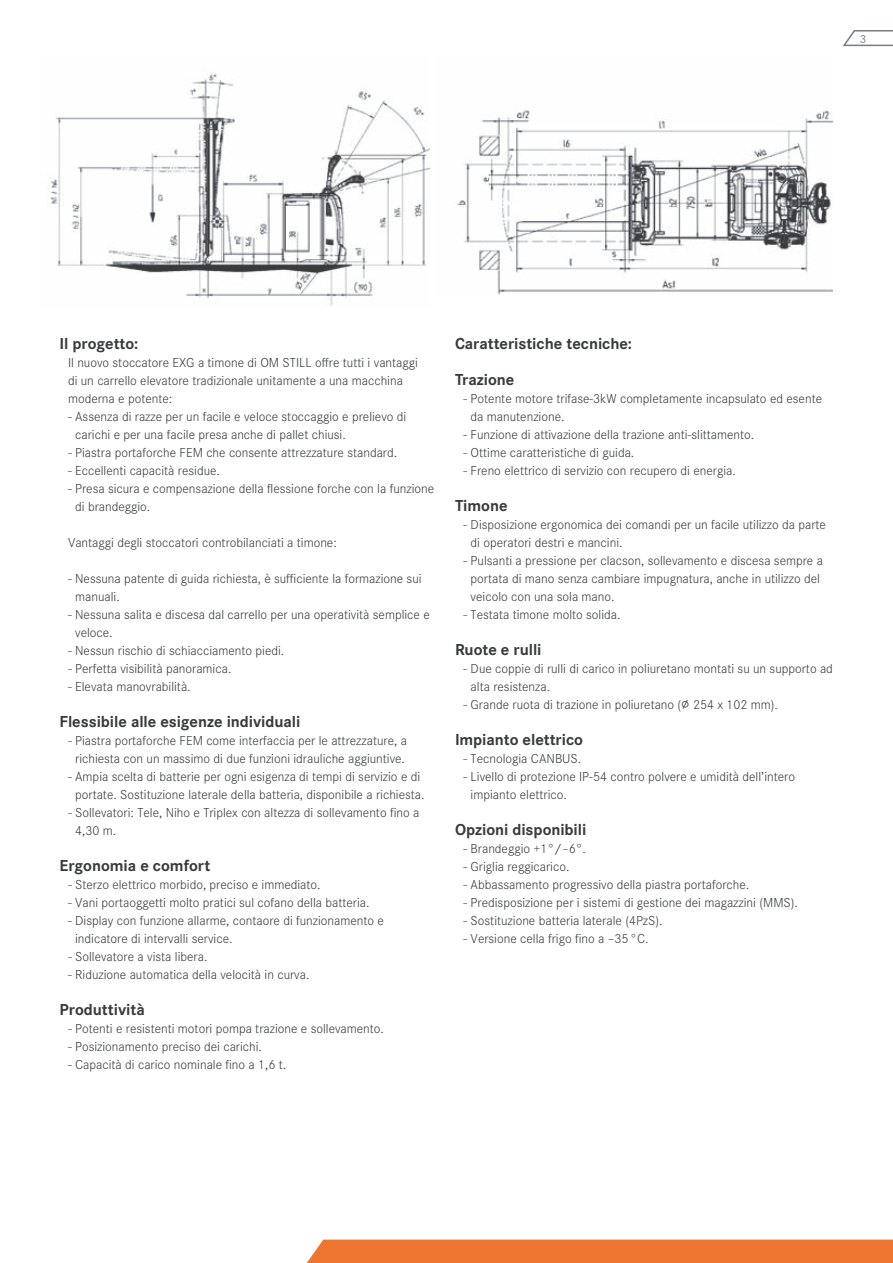
<style>
.page{position:relative;width:893px;height:1263px;background:#fff}
.page>*{position:absolute;margin:0;border:0;box-sizing:border-box;transform-origin:0 0}
.t1{font:700 16.5px/36px "Corporate S";color:#383a3b}
.t2{font:300 13.5px/18px "Corporate S";color:#383a3b}
.t3{font:12px "Corporate S";color:#787b7f}
</style>
<div class="page">
<div style="left:306px;top:1239px;width:587px;height:24px;background:#ee7530"></div>
<svg style="left:843px;top:30px;width:50px;height:17px"></svg>
<img style="left:457px;top:110px;width:375px;height:185px">
<img style="left:49px;top:73px;width:380px;height:233px">
<p class="t3" style="left:860px;top:34px;width:8px">3</p>
<p class="t1" style="left:60px;top:326px;width:80px">Il progetto:</p>
<p class="t2" style="left:68px;top:354px;width:351px">Il nuovo stoccatore EXG a timone di OM STILL offre tutti i vantaggi di un carrello elevatore tradizionale unitamente a una macchina moderna e potente:</p>
<p class="t2" style="left:75px;top:408px;width:333px;text-indent:-7px">- Assenza di razze per un facile e veloce stoccaggio e prelievo di carichi e per una facile presa anche di pallet chiusi.</p>
<p class="t2" style="left:68px;top:444px;width:331px">- Piastra portaforche FEM che consente attrezzature standard.</p>
<p class="t2" style="left:68px;top:462px;width:154px">- Eccellenti capacità residue.</p>
<p class="t2" style="left:75px;top:480px;width:360px;text-indent:-7px">- Presa sicura e compensazione della flessione forche con la funzione di brandeggio.</p>
<p class="t2" style="left:68px;top:534px;width:270px">Vantaggi degli stoccatori controbilanciati a timone:</p>
<p class="t2" style="left:75px;top:570px;width:348px;text-indent:-7px">- Nessuna patente di guida richiesta, è sufficiente la formazione sui manuali.</p>
<p class="t2" style="left:75px;top:606px;width:356px;text-indent:-7px">- Nessuna salita e discesa dal carrello per una operatività semplice e veloce.</p>
<p class="t2" style="left:68px;top:642px;width:218px">- Nessun rischio di schiacciamento piedi.</p>
<p class="t2" style="left:68px;top:660px;width:165px">- Perfetta visibilità panoramica.</p>
<p class="t2" style="left:68px;top:678px;width:124px">- Elevata manovrabilità.</p>
<p class="t1" style="left:60px;top:704px;width:242px">Flessibile alle esigenze individuali</p>
<p class="t2" style="left:68px;top:732px;width:340px;text-align:center">- Piastra portaforche FEM come interfaccia per le attrezzature, a richiesta con un massimo di due funzioni idrauliche aggiuntive.</p>
<p class="t2" style="left:68px;top:768px;width:358px;text-align:center">- Ampia scelta di batterie per ogni esigenza di tempi di servizio e di portate. Sostituzione laterale della batteria, disponibile a richiesta.</p>
<p class="t2" style="left:75px;top:804px;width:346px;text-indent:-7px">- Sollevatori: Tele, Niho e Triplex con altezza di sollevamento fino a<br>4,30 m.</p>
<p class="t1" style="left:60px;top:848px;width:152px">Ergonomia e comfort</p>
<p class="t2" style="left:68px;top:876px;width:254px">- Sterzo elettrico morbido, preciso e immediato.</p>
<p class="t2" style="left:68px;top:894px;width:303px">- Vani portaoggetti molto pratici sul cofano della batteria.</p>
<p class="t2" style="left:75px;top:912px;width:310px;text-indent:-7px">- Display con funzione allarme, contaore di funzionamento e indicatore di intervalli service.</p>
<p class="t2" style="left:68px;top:948px;width:141px">- Sollevatore a vista libera.</p>
<p class="t2" style="left:68px;top:966px;width:243px">- Riduzione automatica della velocità in curva.</p>
<p class="t1" style="left:60px;top:992px;width:87px">Produttività</p>
<p class="t2" style="left:68px;top:1020px;width:318px">- Potenti e resistenti motori pompa trazione e sollevamento.</p>
<p class="t2" style="left:68px;top:1038px;width:195px">- Posizionamento preciso dei carichi.</p>
<p class="t2" style="left:68px;top:1056px;width:220px">- Capacità di carico nominale fino a 1,6 t.</p>
<p class="t1" style="left:455px;top:326px;width:179px">Caratteristiche tecniche:<br>Trazione</p>
<p class="t2" style="left:471px;top:390px;width:353px;text-indent:-7px">- Potente motore trifase-3kW completamente incapsulato ed esente da manutenzione.</p>
<p class="t2" style="left:463px;top:426px;width:292px">- Funzione di attivazione della trazione anti-slittamento.</p>
<p class="t2" style="left:463px;top:444px;width:172px">- Ottime caratteristiche di guida.</p>
<p class="t2" style="left:463px;top:462px;width:274px">- Freno elettrico di servizio con recupero di energia.</p>
<p class="t1" style="left:455px;top:488px;width:54px">Timone</p>
<p class="t2" style="left:471px;top:516px;width:357px;text-indent:-7px">- Disposizione ergonomica dei comandi per un facile utilizzo da parte di operatori destri e mancini.</p>
<p class="t2" style="left:471px;top:552px;width:354px;text-indent:-7px">- Pulsanti a pressione per clacson, sollevamento e discesa sempre a portata di mano senza cambiare impugnatura, anche in utilizzo del veicolo con una sola mano.</p>
<p class="t2" style="left:463px;top:606px;width:159px">- Testata timone molto solida.</p>
<p class="t1" style="left:455px;top:632px;width:88px">Ruote e rulli</p>
<p class="t2" style="left:471px;top:660px;width:364px;text-indent:-7px">- Due coppie di rulli di carico in poliuretano montati su un supporto ad alta resistenza.</p>
<p class="t2" style="left:463px;top:696px;width:316px">- Grande ruota di trazione in poliuretano (∅ 254 x 102 mm).</p>
<p class="t1" style="left:455px;top:722px;width:130px">Impianto elettrico</p>
<p class="t2" style="left:463px;top:750px;width:119px">- Tecnologia CANBUS.</p>
<p class="t2" style="left:471px;top:768px;width:326px;text-indent:-7px">- Livello di protezione IP-54 contro polvere e umidità dell’intero impianto elettrico.</p>
<p class="t1" style="left:455px;top:812px;width:133px">Opzioni disponibili</p>
<p class="t2" style="left:463px;top:840px;width:124px">- Brandeggio +1°/–6°.</p>
<p class="t2" style="left:463px;top:858px;width:107px">- Griglia reggicarico.</p>
<p class="t2" style="left:463px;top:876px;width:287px">- Abbassamento progressivo della piastra portaforche.</p>
<p class="t2" style="left:463px;top:894px;width:336px">- Predisposizione per i sistemi di gestione dei magazzini (MMS).</p>
<p class="t2" style="left:463px;top:912px;width:201px">- Sostituzione batteria laterale (4PzS).</p>
<p class="t2" style="left:463px;top:930px;width:187px">- Versione cella frigo fino a –35 °C.</p>
</div>
